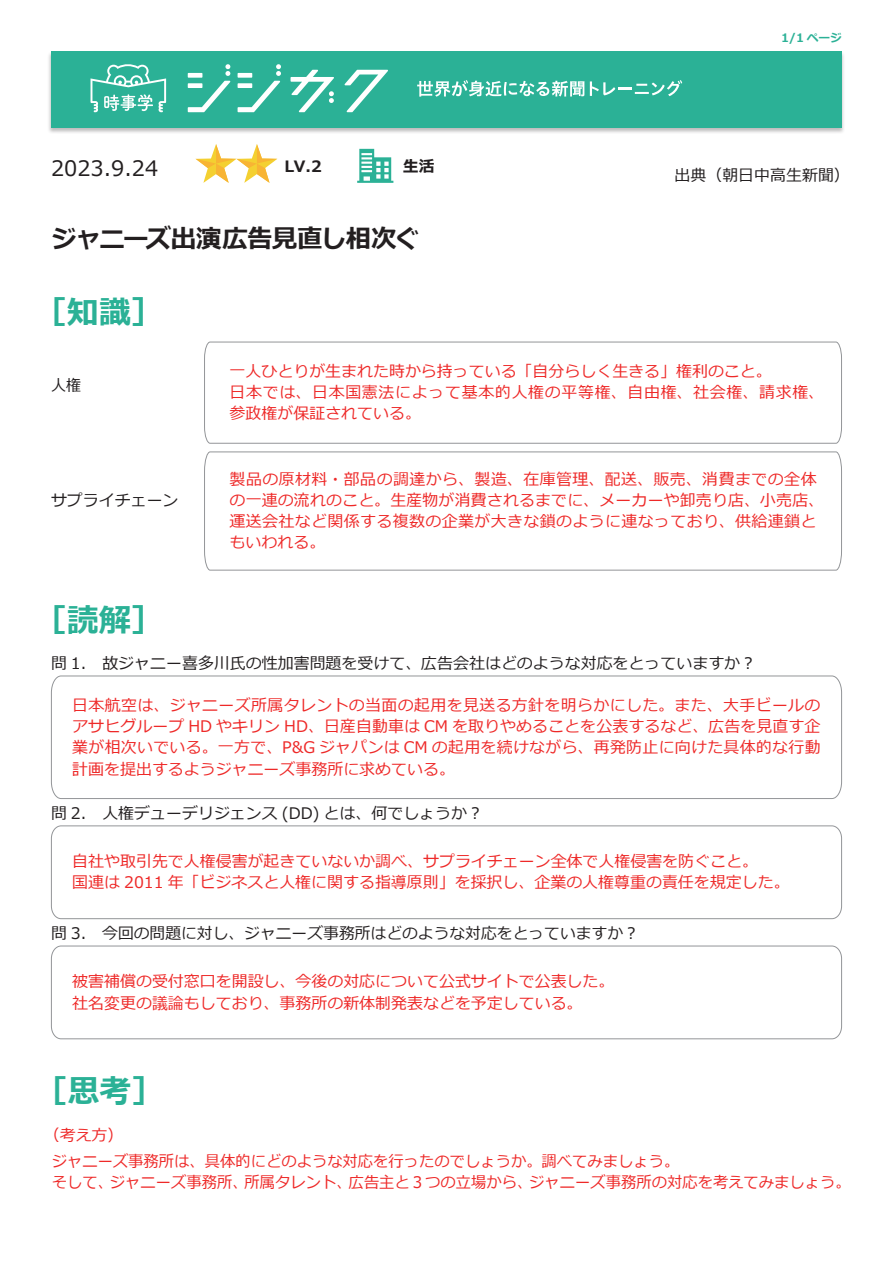
<style>
.page{position:relative;width:893px;height:1263px;background:#fff}
.page>*{position:absolute;margin:0;border:0;box-sizing:border-box;transform-origin:0 0}
.t1{font:700 31.95px "Meiryo";color:#2bb196}
.t2{font:700 25.5px "Meiryo";letter-spacing:-.025em;color:#231f20}
.t3{font:21.3px "Meiryo";color:#231f20}
.t4{font:15.9px/21.3px "Meiryo";color:#ee2928;text-align:justify}
.t5{font:15.9px "Meiryo";color:#231f20}
.t6{font:15.9px/21.3px "Meiryo";letter-spacing:.025em;color:#ee2928}
.t7{font:15.9px "Meiryo";color:#ee2928;scale:.96 1}
.t8{font:15.9px/21.3px "Meiryo";letter-spacing:.045em;color:#ee2928}
.t9{font:15.9px "Meiryo";color:#231f20;scale:.94 1}
.t10{font:700 15.6px "Meiryo";color:#231f20}
.t11{font:700 11.7px "Meiryo";color:#2bb196}
</style>
<div class="page">
<svg style="left:204px;top:341px;width:638px;height:103px"></svg>
<svg style="left:51px;top:675px;width:791px;height:124px"></svg>
<svg style="left:51px;top:825px;width:791px;height:94px"></svg>
<svg style="left:51px;top:945px;width:791px;height:94px"></svg>
<svg style="left:204px;top:451px;width:638px;height:120px"></svg>
<svg style="left:357px;top:149px;width:36px;height:34px"></svg>
<svg style="left:196px;top:144px;width:81px;height:39px"></svg>
<div style="left:47px;top:51px;width:799px;height:83px;background:#231f20;opacity:.3"></div>
<div style="left:51px;top:51px;width:791px;height:77px;background:#2bb196"></div>
<svg style="left:188px;top:64px;width:43px;height:48px"></svg>
<div style="left:188px;top:83px;width:14px;height:5px;background:#fff"></div>
<svg style="left:238px;top:64px;width:43px;height:48px"></svg>
<div style="left:238px;top:83px;width:14px;height:5px;background:#fff"></div>
<div style="left:238px;top:73px;width:14px;height:5px;background:#fff"></div>
<svg style="left:291px;top:70px;width:43px;height:42px"></svg>
<svg style="left:344px;top:70px;width:44px;height:42px"></svg>
<svg style="left:91px;top:64px;width:75px;height:48px"></svg>
<svg style="left:417px;top:80px;width:167px;height:17px"></svg>
<svg style="left:590px;top:81px;width:25px;height:15px"></svg>
<hr style="left:618px;top:87px;width:14px;height:3px;background:#fff">
<svg style="left:635px;top:80px;width:47px;height:16px"></svg>
<p class="t3" style="left:51px;top:153px;width:109px">2023.9.24</p>
<p class="t10" style="left:284px;top:155px;width:39px">LV.2</p>
<p class="t10" style="left:403px;top:156px;width:33px">生活</p>
<p class="t2" style="left:51px;top:220px;width:370px">ジャニーズ出演広告見直し相次ぐ</p>
<p class="t1" style="left:35px;top:289px;width:129px">［知識[</p>
<p class="t11" style="left:781px;top:30px;width:62px">1/1 ページ</p>
<p class="t5" style="left:674px;top:164px;width:177px">出典（朝日中高生新聞(</p>
<p class="t9" style="left:51px;top:374px;width:33px">人権</p>
<p class="t5" style="left:51px;top:489px;width:129px">サプライチェーン</p>
<p class="t1" style="left:35px;top:598px;width:129px">［読解[</p>
<p class="t4" style="left:230px;top:361px;width:544px">一人ひとりが生まれた時から持っている「自分らしく生きる」権利のこと。</p>
<p class="t8" style="left:230px;top:383px;width:596px">日本では、日本国憲法によって基本的人権の平等権、自由権、社会権、請求権、参政権が保証されている。</p>
<p class="t6" style="left:230px;top:469px;width:596px">製品の原材料・部品の調達から、製造、在庫管理、配送、販売、消費までの全体の一連の流れのこと。生産物が消費されるまでに、メーカーや卸売り店、小売店、運送会社など関係する複数の企業が大きな鎖のように連なっており、供給連鎖ともいわれる。</p>
<p class="t5" style="left:51px;top:652px;width:703px">問 1.　故ジャニー喜多川氏の性加害問題を受けて、広告会社はどのような対応をとっていますか ?</p>
<p class="t4" style="left:72px;top:695px;width:750px">日本航空は、ジャニーズ所属タレントの当面の起用を見送る方針を明らかにした。また、大手ビールのアサヒグループ HD やキリン HD、日産自動車は CM を取りやめることを公表するなど、広告を見直す企業が相次いでいる。一方で、 &amp;P G ジャパンは CM の起用を続けながら、再発防止に向けた具体的な行動計画を提出するようジャニーズ事務所に求めている。</p>
<p class="t5" style="left:51px;top:802px;width:430px">問 2.　人権デューデリジェンス (DD) とは、何でしょうか ?</p>
<p class="t4" style="left:72px;top:851px;width:687px">自社や取引先で人権侵害が起きていないか調べ、サプライチェーン全体で人権侵害を防ぐこと。</p>
<p class="t4" style="left:72px;top:873px;width:719px">国連は 2011 年「ビジネスと人権に関する指導原則」を採択し、企業の人権尊重の責任を規定した。</p>
<p class="t5" style="left:51px;top:922px;width:586px">問 3.　今回の問題に対し、ジャニーズ事務所はどのような対応をとっていますか ?</p>
<p class="t4" style="left:72px;top:972px;width:544px">被害補償の受付窓口を開設し、今後の対応について公式サイトで公表した。</p>
<p class="t4" style="left:72px;top:993px;width:512px">社名変更の議論もしており、事務所の新体制発表などを予定している。</p>
<p class="t1" style="left:36px;top:1069px;width:129px">［思考[</p>
<p class="t4" style="left:44px;top:1126px;width:81px">（考え方(</p>
<p class="t7" style="left:52px;top:1150px;width:655px">ジャニーズ事務所は、具体的にどのような対応を行ったのでしょうか。調べてみましょう。</p>
<p class="t7" style="left:529px;top:1171px;width:336px">ジャニーズ事務所の対応を考えてみましょう。</p>
<p class="t7" style="left:110px;top:1171px;width:145px">ジャニーズ事務所、</p>
<p class="t7" style="left:349px;top:1171px;width:193px">広告主と３つの立場から、</p>
<p class="t7" style="left:245px;top:1171px;width:113px">所属タレント、</p>
<p class="t7" style="left:52px;top:1171px;width:65px">そして、</p>
</div>
